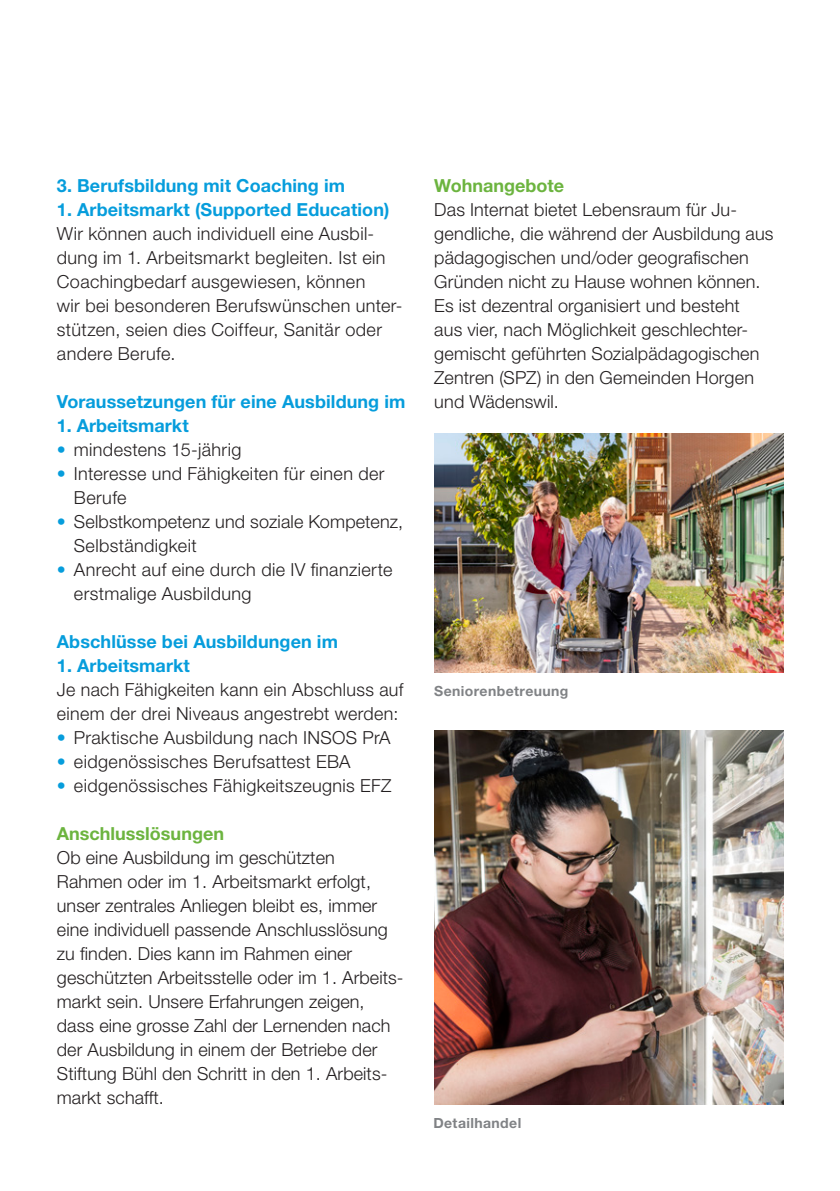
<style>
.page{position:relative;width:840px;height:1191px;background:#fff}
.page>*{position:absolute;margin:0;border:0;box-sizing:border-box;transform-origin:0 0}
.t1{font:300 18px/24px "Helvetica Neue LT Std";letter-spacing:.01em;color:#231f20}
.t2{font:700 18px "Helvetica Neue LT Std";letter-spacing:.005em;color:#069ddc}
.t3{font:700 18px "Helvetica Neue LT Std";color:#6cb43f}
.t4{font:700 14px "Helvetica Neue LT Std";letter-spacing:.03em;color:#808285}
.s1{color:#069ddc}
</style>
<div class="page">
<img style="left:434px;top:730px;width:348px;height:374px">
<img style="left:434px;top:433px;width:348px;height:239px">
<p class="t2" style="left:57px;top:174px;width:290px">3. Berufsbildung mit Coaching im</p>
<p class="t2" style="left:57px;top:198px;width:334px">1. Arbeitsmarkt (Supported Education)</p>
<p class="t1" style="left:57px;top:221px;width:347px">Wir können auch individuell eine Ausbil&shy;dung im 1. Arbeitsmarkt begleiten. Ist ein Coachingbedarf ausgewiesen, können<br>wir bei besonderen Berufswünschen unter&shy;stützen, seien dies Coiffeur, Sanitär oder andere Berufe.</p>
<p class="t2" style="left:57px;top:390px;width:350px">Voraussetzungen für eine Ausbildung im</p>
<p class="t2" style="left:57px;top:414px;width:133px">1. Arbeitsmarkt</p>
<p class="t1" style="left:57px;top:437px;width:186px"><span class="s1">•</span> mindestens 15-jährig</p>
<p class="t1" style="left:74px;top:461px;width:312px;text-indent:-17px"><span class="s1">•</span> Interesse und Fähigkeiten für einen der<br>Berufe</p>
<p class="t1" style="left:74px;top:509px;width:330px;text-indent:-17px"><span class="s1">•</span> Selbstkompetenz und soziale Kompetenz,<br>Selbständigkeit</p>
<p class="t1" style="left:74px;top:557px;width:320px;text-indent:-17px"><span class="s1">•</span> Anrecht auf eine durch die IV finanzierte erstmalige Ausbildung</p>
<p class="t2" style="left:57px;top:630px;width:282px">Abschlüsse bei Ausbildungen im</p>
<p class="t2" style="left:57px;top:654px;width:134px">1. Arbeitsmarkt</p>
<p class="t1" style="left:57px;top:677px;width:348px">Je nach Fähigkeiten kann ein Abschluss auf einem der drei Niveaus angestrebt werden:</p>
<p class="t1" style="left:57px;top:725px;width:335px"><span class="s1">•</span> Praktische Ausbildung nach INSOS PrA</p>
<p class="t1" style="left:57px;top:749px;width:295px"><span class="s1">•</span> eidgenössisches Berufsattest EBA</p>
<p class="t1" style="left:57px;top:773px;width:336px"><span class="s1">•</span> eidgenössisches Fähigkeitszeugnis EFZ</p>
<p class="t3" style="left:57px;top:822px;width:168px">Anschlusslösungen</p>
<p class="t1" style="left:57px;top:845px;width:348px">Ob eine Ausbildung im geschützten Rahmen oder im 1. Arbeitsmarkt erfolgt, unser zentrales Anliegen bleibt es, immer eine individuell passende Anschlusslösung zu finden. Dies kann im Rahmen einer geschützten Arbeitsstelle oder im 1. Arbeits&shy;markt sein. Unsere Erfahrungen zeigen, dass eine grosse Zahl der Lernenden nach der Ausbildung in einem der Betriebe der Stiftung Bühl den Schritt in den 1. Arbeits&shy;markt schafft.</p>
<p class="t3" style="left:434px;top:174px;width:131px">Wohnangebote</p>
<p class="t1" style="left:434px;top:197px;width:340px">Das Internat bietet Lebensraum für Ju&shy;gendliche, die während der Ausbildung aus pädagogischen und/oder geografischen Gründen nicht zu Hause wohnen können.<br>Es ist dezentral organisiert und besteht<br>aus vier, nach Möglichkeit geschlechter&shy;gemischt geführten Sozialpädagogischen Zentren (SPZ) in den Gemeinden Horgen und Wädenswil.</p>
<p class="t4" style="left:434px;top:682px;width:136px">Seniorenbetreuung</p>
<p class="t4" style="left:433px;top:1114px;width:89px">Detailhandel</p>
</div>
